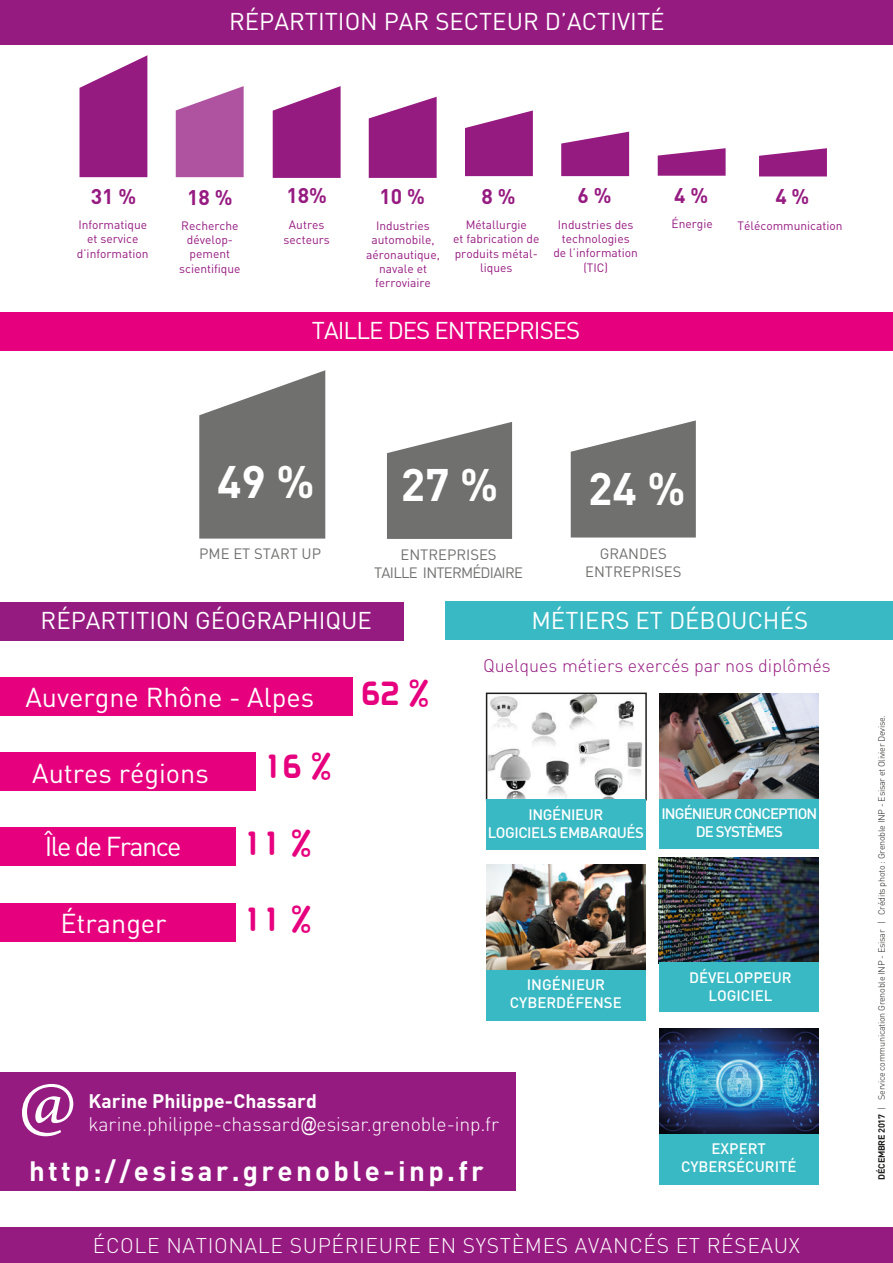
<style>
.page{position:relative;width:893px;height:1263px;background:#fff}
.page>*{position:absolute;margin:0;border:0;box-sizing:border-box;transform-origin:0 0}
.t1{font:77.55px "Minion Pro";color:#fff}
.t2{font:700 45px "DIN";color:#fff}
.t3{font:30px "Airstrip Four";color:#e6007e}
.t4{font:700 27.75px "DIN";letter-spacing:.12em;color:#fff}
.t5{font:27px "DIN";color:#fff}
.t6{font:27px "DIN";letter-spacing:-.06em;color:#fff}
.t7{font:24px "DIN";color:#fff}
.t8{font:24px "DIN";letter-spacing:-.04em;color:#fff}
.t9{font:300 21px "DIN";letter-spacing:.03em;color:#fff}
.t10{font:700 21px "DIN";color:#961b81}
.t11{font:300 19.35px/23.2px "DIN";letter-spacing:-.005em;color:#fff}
.t12{font:300 18px "DIN";color:#961b81}
.t13{font:500 15px "DIN";color:#fff}
.t14{font:500 15px "DIN";letter-spacing:-.06em;color:#fff}
.t15{font:500 15px "DIN";letter-spacing:-.03em;color:#fff}
.t16{font:14.85px "DIN";color:#70706f}
.t17{font:14.85px "DIN";letter-spacing:-.05em;color:#70706f}
.t18{font:12px/14.4px "DIN";color:#961b81;text-align:center}
.t19{font:300 9px "DIN";letter-spacing:-.03em;color:#1d1d1b}
.s1{font-weight:700}
.s2{font-family:"Arial Narrow";font-weight:400}
</style>
<div class="page">
<div style="left:0;top:1227px;width:893px;height:36px;background:#961b81"></div>
<div style="left:0;top:1072px;width:516px;height:119px;background:#961b81"></div>
<div style="left:0;top:602px;width:403px;height:38px;background:#961b81"></div>
<div style="left:446px;top:601px;width:447px;height:38px;background:#38b9c4"></div>
<div style="left:0;top:312px;width:893px;height:39px;background:#e6007e"></div>
<div style="left:0;top:0;width:893px;height:44px;background:#961b81"></div>
<svg style="left:80px;top:55px;width:67px;height:122px;background:#a43992"></svg>
<svg style="left:176px;top:86px;width:68px;height:91px;background:#ba6aac"></svg>
<svg style="left:369px;top:97px;width:68px;height:81px;background:#a43992"></svg>
<svg style="left:465px;top:110px;width:68px;height:66px;background:#a43b92"></svg>
<svg style="left:561px;top:132px;width:68px;height:44px;background:#a33891"></svg>
<svg style="left:658px;top:148px;width:68px;height:28px;background:#a63e94"></svg>
<svg style="left:759px;top:148px;width:68px;height:28px;background:#a53b93"></svg>
<svg style="left:199px;top:370px;width:126px;height:169px;background:#838383"></svg>
<svg style="left:571px;top:420px;width:125px;height:117px;background:#838382"></svg>
<svg style="left:273px;top:86px;width:68px;height:92px;background:#a43a92"></svg>
<svg style="left:387px;top:422px;width:125px;height:117px;background:#838382"></svg>
<img style="left:486px;top:864px;width:160px;height:106px">
<div style="left:486px;top:970px;width:160px;height:50px;background:#38b9c4"></div>
<img style="left:489px;top:695px;width:154px;height:102px">
<div style="left:486px;top:692px;width:161px;height:108px;border:2px solid #1d1d1b"></div>
<div style="left:487px;top:799px;width:159px;height:50px;background:#38b9c4"></div>
<img style="left:659px;top:1028px;width:160px;height:106px">
<div style="left:659px;top:1134px;width:160px;height:50px;background:#38b9c4"></div>
<img style="left:659px;top:857px;width:159px;height:105px">
<div style="left:659px;top:962px;width:159px;height:50px;background:#38b9c4"></div>
<img style="left:659px;top:693px;width:160px;height:106px">
<div style="left:659px;top:799px;width:160px;height:49px;background:#38b9c4"></div>
<div style="left:0;top:677px;width:352px;height:38px;background:#e6007e"></div>
<div style="left:0;top:753px;width:255px;height:38px;background:#e6007e"></div>
<div style="left:0;top:827px;width:236px;height:38px;background:#e6007e"></div>
<div style="left:0;top:903px;width:236px;height:38px;background:#e6007e"></div>
<p class="t7" style="left:229px;top:7px;width:437px">RÉPARTITION PAR SECTEUR D’ACTIVITÉ</p>
<p class="t10" style="left:91px;top:183px;width:47px">31 %</p>
<p class="t18" style="left:78px;top:217px;width:70px">Informatique</p>
<p class="t18" style="left:87px;top:232px;width:53px">et service</p>
<p class="t18" style="left:77px;top:246px;width:73px">d’information</p>
<p class="t10" style="left:286px;top:181px;width:42px">18%</p>
<p class="t18" style="left:289px;top:217px;width:37px">Autres</p>
<p class="t18" style="left:283px;top:232px;width:48px">secteurs</p>
<p class="t10" style="left:578px;top:182px;width:36px">6 %</p>
<p class="t10" style="left:674px;top:182px;width:36px">4 %</p>
<p class="t10" style="left:775px;top:182px;width:36px">4 %</p>
<p class="t18" style="left:558px;top:217px;width:77px">Industries des technologies</p>
<p class="t18" style="left:553px;top:246px;width:86px">de l’information</p>
<p class="t18" style="left:583px;top:260px;width:26px">(TIC)</p>
<p class="t10" style="left:379px;top:183px;width:47px">10 %</p>
<p class="t18" style="left:366px;top:218px;width:75px">Industries automobile, aéronautique,</p>
<p class="t18" style="left:375px;top:261px;width:57px">navale et ferroviaire</p>
<p class="t10" style="left:481px;top:183px;width:36px">8 %</p>
<p class="t10" style="left:187px;top:183px;width:47px">18 %</p>
<p class="t18" style="left:181px;top:218px;width:59px">Recherche</p>
<p class="t18" style="left:672px;top:216px;width:43px">Énergie</p>
<p class="t18" style="left:738px;top:218px;width:107px">Télécommunication</p>
<p class="t18" style="left:179px;top:232px;width:63px">dévelop&shy;pement scientifique</p>
<p class="t18" style="left:466px;top:217px;width:63px">Métallurgie</p>
<p class="t18" style="left:453px;top:231px;width:88px">et fabrication de produits métal&shy;liques</p>
<p class="t8" style="left:312px;top:315px;width:270px">TAILLE DES ENTREPRISES</p>
<p class="t2" style="left:217px;top:453px;width:99px">49 %</p>
<p class="t16" style="left:199px;top:544px;width:123px">PME ET START UP</p>
<p class="t2" style="left:401px;top:455px;width:99px">27 %</p>
<p class="t16" style="left:400px;top:545px;width:98px">ENTREPRISES</p>
<p class="t17" style="left:374px;top:563px;width:150px">TAILLE INTERMÉDIAIRE</p>
<p class="t2" style="left:588px;top:460px;width:99px">24 %</p>
<p class="t16" style="left:600px;top:544px;width:68px">GRANDES</p>
<p class="t16" style="left:585px;top:562px;width:98px">ENTREPRISES</p>
<p class="t7" style="left:41px;top:605px;width:333px">RÉPARTITION GÉOGRAPHIQUE</p>
<p class="t5" style="left:25px;top:680px;width:290px">Auvergne Rhône - Alpes</p>
<p class="t5" style="left:32px;top:756px;width:178px">Autres régions</p>
<p class="t6" style="left:45px;top:830px;width:138px">Île de France</p>
<p class="t5" style="left:60px;top:906px;width:108px">Étranger</p>
<p class="t3" style="left:264px;top:751px;width:71px">16 %</p>
<p class="t3" style="left:244px;top:827px;width:71px">11 %</p>
<p class="t3" style="left:244px;top:903px;width:71px">11 %</p>
<p class="t3" style="left:361px;top:677px;width:71px">62 %</p>
<p class="t7" style="left:531px;top:605px;width:278px">MÉTIERS ET DÉBOUCHÉS</p>
<p class="t12" style="left:483px;top:654px;width:349px">Quelques métiers exercés par nos diplômés</p>
<p class="t15" style="left:529px;top:805px;width:76px">INGÉNIEUR</p>
<p class="t15" style="left:488px;top:823px;width:158px">LOGICIELS EMBARQUÉS</p>
<p class="t14" style="left:661px;top:804px;width:157px">INGÉNIEUR CONCEPTION</p>
<p class="t14" style="left:696px;top:822px;width:89px">DE SYSTÈMES</p>
<p class="t13" style="left:527px;top:974px;width:80px">INGÉNIEUR</p>
<p class="t13" style="left:510px;top:992px;width:113px">CYBERDÉFENSE</p>
<p class="t13" style="left:689px;top:968px;width:104px">DÉVELOPPEUR</p>
<p class="t13" style="left:708px;top:986px;width:65px">LOGICIEL</p>
<p class="t1" style="left:18px;top:1052px;width:60px">@</p>
<p class="t11" style="left:88px;top:1089px;width:412px"><span class="s1">Karine Philippe-Chassard </span>karine.philippe-chassard<span class="s2">@</span>esisar.grenoble-inp.fr</p>
<p class="t4" style="left:29px;top:1153px;width:456px">http://esisar.grenoble-inp.fr</p>
<p class="t13" style="left:712px;top:1138px;width:56px">EXPERT</p>
<p class="t13" style="left:681px;top:1156px;width:117px">CYBERSÉCURITÉ</p>
<p class="t9" style="left:93px;top:1233px;width:709px">ÉCOLE NATIONALE SUPÉRIEURE EN SYSTÈMES AVANCÉS ET RÉSEAUX</p>
<p class="t19" style="left:876px;top:1179px;width:466px;rotate:-90deg"><span class="s1">DÉCEMBRE 2017</span> | Service communication Grenoble INP - Esisar | Crédits photo : Grenoble INP - Esisar et Olivier Devise.</p>
</div>
